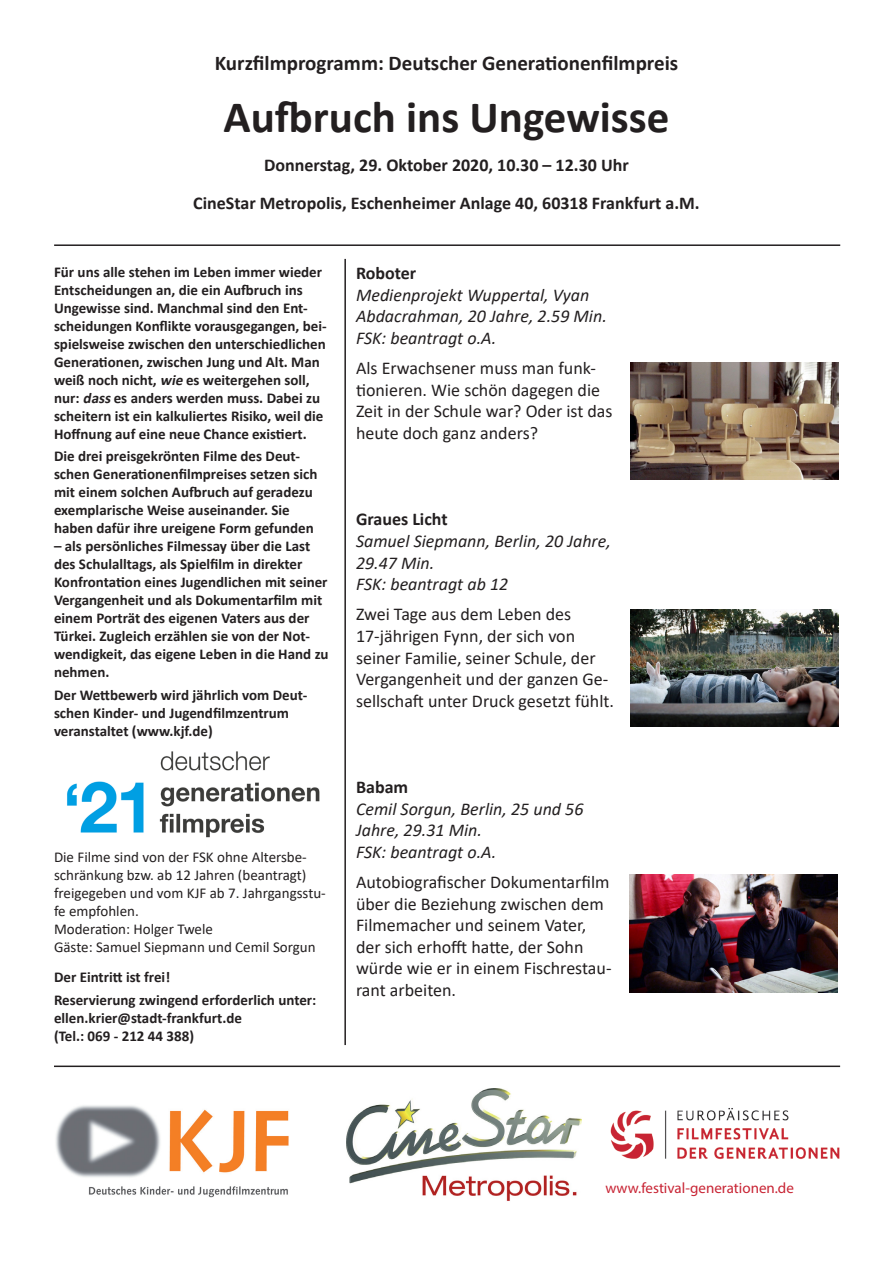
<style>
.page{position:relative;width:893px;height:1263px;background:#fff}
.page>*{position:absolute;margin:0;border:0;box-sizing:border-box;transform-origin:0 0}
.t1{font:700 45px "Calibri";color:#231f20}
.t2{font:700 21px "Calibri";color:#231f20}
.t3{font:18px/21.6px "Calibri";color:#231f20}
.t4{font:italic 18px/21.6px "Calibri";color:#231f20}
.t5{font:700 18px "Calibri";color:#231f20}
.t6{font:700 15px/18px "Calibri";color:#231f20}
.t7{font:15px/18px "Calibri";color:#231f20}
.t8{font:15px "Myriad Pro";color:#c82434}
.s1{font-style:italic}
</style>
<div class="page">
<img style="left:610px;top:1108px;width:230px;height:51px">
<img style="left:55px;top:1105px;width:234px;height:92px">
<img style="left:346px;top:1089px;width:235px;height:112px">
<hr style="left:54px;top:1065px;width:786px;height:2px;background:#231f20">
<hr style="left:54px;top:244px;width:786px;height:2px;background:#231f20">
<hr style="left:344px;top:259px;width:2px;height:786px;background:#231f20">
<img style="left:67px;top:751px;width:253px;height:87px">
<img style="left:631px;top:609px;width:208px;height:117px">
<img style="left:630px;top:875px;width:208px;height:117px">
<img style="left:631px;top:362px;width:208px;height:118px">
<p class="t2" style="left:215px;top:48px;width:465px">Kurzfilmprogramm: Deutscher Generationenfilmpreis</p>
<p class="t1" style="left:223px;top:85px;width:447px">Aufbruch ins Ungewisse</p>
<p class="t5" style="left:264px;top:152px;width:366px">Donnerstag, 29. Oktober 2020, 10.30 – 12.30 Uhr</p>
<p class="t5" style="left:193px;top:191px;width:508px">CineStar Metropolis, Eschenheimer Anlage 40, 60318 Frankfurt a.M.</p>
<p class="t6" style="left:54px;top:263px;width:274px">Für uns alle stehen im Leben immer wieder Entscheidungen an, die ein Aufbruch ins Ungewisse sind. Manchmal sind den Ent&shy;scheidungen Konflikte vorausgegangen, bei&shy;spielsweise zwischen den unterschiedlichen Generationen, zwischen Jung und Alt. Man weiß noch nicht, <span class="s1">wie</span> es weitergehen soll, nur: <span class="s1">dass</span>es anders werden muss. Dabei zu scheitern ist ein kalkuliertes Risiko, weil die Hoffnung auf eine neue Chance existiert.</p>
<p class="t6" style="left:54px;top:447px;width:265px">Die drei preisgekrönten Filme des Deut&shy;schen Generationenfilmpreises setzen sich mit einem solchen Aufbruch auf geradezu exemplarische Weise auseinander. Sie haben dafür ihre ureigene Form gefunden</p>
<p class="t6" style="left:54px;top:537px;width:276px">– als persönliches Filmessay über die Last des Schulalltags, als Spielfilm in direkter Konfrontation eines Jugendlichen mit seiner Vergangenheit und als Dokumentarfilm mit einem Porträt des eigenen Vaters aus der Türkei. Zugleich erzählen sie von der Not&shy;wendigkeit, das eigene Leben in die Hand zu nehmen.</p>
<p class="t6" style="left:54px;top:685px;width:255px">Der Wettbewerb wird jährlich vom Deut&shy;schen Kinder- und Jugendfilmzentrum veranstaltet (www.kjf.de)</p>
<p class="t7" style="left:54px;top:847px;width:273px">Die Filme sind von der FSK ohne Altersbe&shy;schränkung bzw. ab 12 Jahren (beantragt) freigegeben und vom KJF ab 7. Jahrgangsstu&shy;fe empfohlen.<br>Moderation: Holger Twele</p>
<p class="t7" style="left:54px;top:937px;width:263px">Gäste: Samuel Siepmann und Cemil Sorgun</p>
<p class="t6" style="left:54px;top:968px;width:118px">Der Eintritt ist frei!</p>
<p class="t6" style="left:54px;top:990px;width:264px">Reservierung zwingend erforderlich unter: ellen.krier@stadt-frankfurt.de<br>(Tel.: 069 - 212 44 388)</p>
<p class="t5" style="left:356px;top:261px;width:62px">Roboter</p>
<p class="t4" style="left:356px;top:283px;width:252px">Medienprojekt Wuppertal, Vyan<br>Abdacrahman, 20 Jahre, 2.59 Min.<br>FSK: beantragt o.A.</p>
<p class="t3" style="left:356px;top:357px;width:258px">Als Erwachsener muss man funk&shy;tionieren. Wie schön dagegen die<br>Zeit in der Schule war? Oder ist das heute doch ganz anders?</p>
<p class="t5" style="left:356px;top:507px;width:93px">Graues Licht</p>
<p class="t4" style="left:356px;top:529px;width:256px">Samuel Siepmann, Berlin, 20 Jahre,<br>29.47 Min.</p>
<p class="t4" style="left:356px;top:573px;width:154px">FSK: beantragt ab 12</p>
<p class="t3" style="left:356px;top:603px;width:260px">Zwei Tage aus dem Leben des<br>17-jährigen Fynn, der sich von seiner Familie, seiner Schule, der<br>Vergangenheit und der ganzen Ge&shy;sellschaft unter Druck gesetzt fühlt.</p>
<p class="t5" style="left:356px;top:774px;width:54px">Babam</p>
<p class="t4" style="left:356px;top:797px;width:229px">Cemil Sorgun, Berlin, 25 und 56<br>Jahre, 29.31 Min.</p>
<p class="t4" style="left:356px;top:840px;width:142px">FSK: beantragt o.A.</p>
<p class="t3" style="left:356px;top:871px;width:257px">Autobiografischer Dokumentarfilm über die Beziehung zwischen dem<br>Filmemacher und seinem Vater, der sich erhofft hatte, der Sohn würde wie er in einem Fischrestau&shy;rant arbeiten.</p>
<p class="t8" style="left:605px;top:1179px;width:190px">www.festival-generationen.de</p>
</div>
